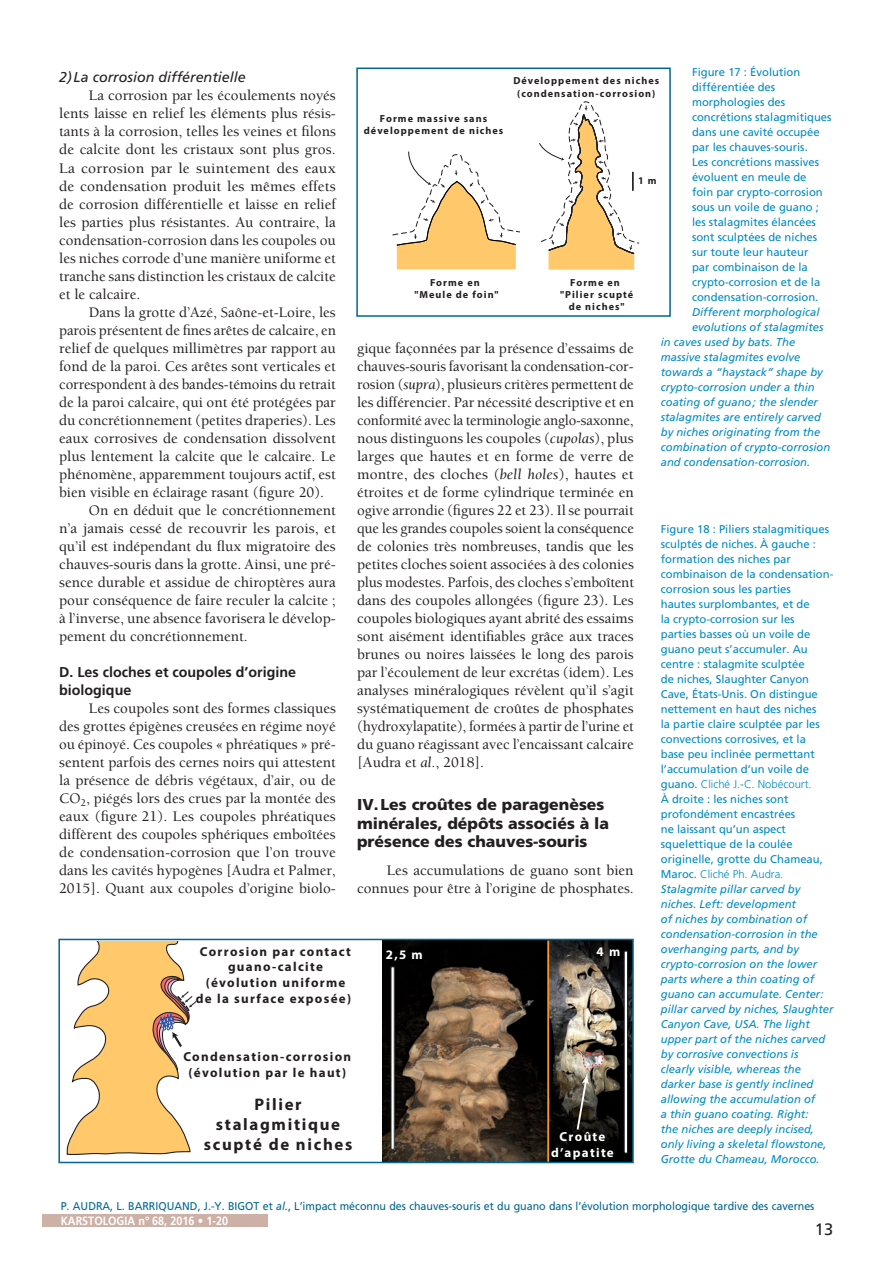
<style>
.page{position:relative;width:893px;height:1263px;background:#fff}
.page>*{position:absolute;margin:0;border:0;box-sizing:border-box;transform-origin:0 0}
.t1{font:700 16.8px/20.1px "Myriad Pro";letter-spacing:.1em;color:#231f20;text-align:center}
.t2{font:16.5px "Frutiger";color:#231f20}
.t3{font:900 15.75px/18px "Frutiger";color:#231f20}
.t4{font:500 15px/18px "Berkeley";color:#231f20;text-align:justify}
.t5{font:700 14.25px/18px "Frutiger";color:#231f20}
.t6{font:italic 14.25px "Frutiger";color:#231f20}
.t7{font:700 13.05px/15.6px "Myriad Pro";letter-spacing:.1em;color:#231f20;text-align:center}
.t8{font:700 13.05px/15.6px "Myriad Pro";letter-spacing:.1em;color:#fff;text-align:center}
.t9{font:700 12px "Frutiger";color:#fff;scale:.9 1}
.t10{font:11.25px/15px "Frutiger";color:#008bc0}
.t11{font:italic 11.25px "Frutiger";color:#008bc0}
.t12{font:11.25px "Frutiger";color:#01668f;scale:.95 1}
.t13{font:700 10.2px/12.3px "Myriad Pro";letter-spacing:.1em;color:#231f20;text-align:center}
.s1{font-weight:400;font-style:italic}
.s2{font-weight:300}
.s3{font-style:italic}
</style>
<div class="page">
<div style="left:42px;top:1214px;width:225px;height:12px;background:#cdb0a6"></div>
<img style="left:382px;top:941px;width:248px;height:218px">
<div style="left:390px;top:966px;width:4px;height:183px;border:1px solid #231f20"></div>
<div style="left:623px;top:950px;width:4px;height:203px;border:1px solid #231f20"></div>
<svg style="left:571px;top:1048px;width:32px;height:83px;background:#696256"></svg>
<hr style="left:547px;top:940px;width:2px;height:221px;background:#f7952c">
<svg style="left:66px;top:941px;width:131px;height:214px"></svg>
<div style="left:58px;top:938px;width:575px;height:224px;border:2px solid #01668f"></div>
<svg style="left:392px;top:101px;width:248px;height:169px"></svg>
<div style="left:356px;top:68px;width:314px;height:249px;border:1px solid #01668f"></div>
<p class="t10" style="left:691px;top:65px;width:141px">Figure 17 : Évolution différentiée des morphologies des concrétions stalagmitiques dans une cavité occupée par les chauves-souris.<br>Les concrétions massives évoluent en meule de<br>foin par crypto-corrosion sous un voile de guano ; les stalagmites élancées sont sculptées de niches sur toute leur hauteur<br>par combinaison de la crypto-corrosion et de la condensation-corrosion.</p>
<p class="t11" style="left:691px;top:306px;width:129px">Different morphological</p>
<p class="t11" style="left:691px;top:321px;width:133px">evolutions of stalagmites</p>
<p class="t11" style="left:660px;top:336px;width:136px">in caves used by bats. The</p>
<p class="t11" style="left:660px;top:351px;width:141px">massive stalagmites evolve</p>
<p class="t11" style="left:660px;top:366px;width:163px">towards a “haystack” shape by</p>
<p class="t11" style="left:660px;top:381px;width:155px">crypto-corrosion under a thin</p>
<p class="t11" style="left:660px;top:396px;width:159px">coating of guano ; the slender</p>
<p class="t11" style="left:660px;top:411px;width:162px">stalagmites are entirely carved</p>
<p class="t11" style="left:660px;top:426px;width:161px">by niches originating from the</p>
<p class="t11" style="left:660px;top:441px;width:171px">combination of crypto-corrosion</p>
<p class="t11" style="left:660px;top:456px;width:151px">and condensation-corrosion.</p>
<p class="t6" style="left:59px;top:69px;width:188px">2) La corrosion différentielle</p>
<p class="t4" style="left:59px;top:87px;width:278px;text-indent:30px">La corrosion par les écoulements noyés lents laisse en relief les éléments plus résis&shy;tants à la corrosion, telles les veines et filons de calcite dont les cristaux sont plus gros.<br>La corrosion par le suintement des eaux de condensation produit les mêmes effets de corrosion différentielle et laisse en relief les parties plus résistantes. Au contraire, la condensation-corrosion dans les coupoles ou les niches corrode d’une manière uniforme et tranche sans distinction les cristaux de calcite et le calcaire.</p>
<p class="t4" style="left:89px;top:303px;width:248px">Dans la grotte d’Azé, Saône-et-Loire, les</p>
<p class="t4" style="left:59px;top:321px;width:278px">parois présentent de fines arêtes de calcaire, en</p>
<p class="t4" style="left:59px;top:339px;width:278px">relief de quelques millimètres par rapport au</p>
<p class="t4" style="left:59px;top:357px;width:278px">fond de la paroi. Ces arêtes sont verticales et</p>
<p class="t4" style="left:59px;top:375px;width:278px">correspondent à des bandes-témoins du retrait</p>
<p class="t4" style="left:59px;top:393px;width:278px">de la paroi calcaire, qui ont été protégées par</p>
<p class="t4" style="left:59px;top:411px;width:278px">du concrétionnement (petites draperies). Les</p>
<p class="t4" style="left:59px;top:429px;width:278px">eaux corrosives de condensation dissolvent</p>
<p class="t4" style="left:59px;top:447px;width:278px">plus lentement la calcite que le calcaire. Le</p>
<p class="t4" style="left:59px;top:465px;width:278px">phénomène, apparemment toujours actif, est</p>
<p class="t4" style="left:59px;top:483px;width:266px">bien visible en éclairage rasant (figure 20).</p>
<p class="t4" style="left:89px;top:501px;width:248px">On en déduit que le concrétionnement</p>
<p class="t4" style="left:59px;top:519px;width:278px">n’a jamais cessé de recouvrir les parois, et</p>
<p class="t4" style="left:59px;top:537px;width:278px">qu’il est indépendant du flux migratoire des</p>
<p class="t4" style="left:59px;top:555px;width:278px">chauves-souris dans la grotte. Ainsi, une pré-</p>
<p class="t4" style="left:59px;top:573px;width:278px">sence durable et assidue de chiroptères aura</p>
<p class="t4" style="left:59px;top:591px;width:278px">pour conséquence de faire reculer la calcite ;</p>
<p class="t4" style="left:59px;top:609px;width:278px">à l’inverse, une absence favorisera le dévelop-</p>
<p class="t4" style="left:59px;top:627px;width:190px">pement du concrétionnement.</p>
<p class="t5" style="left:59px;top:663px;width:238px">D. Les cloches et coupoles d’origine biologique</p>
<p class="t4" style="left:59px;top:699px;width:278px;text-indent:30px">Les coupoles sont des formes classiques des grottes épigènes creusées en régime noyé ou épinoyé. Ces coupoles « phréatiques » pré&shy;sentent parfois des cernes noirs qui attestent la présence de débris végétaux, d’air, ou de CO<sub>2</sub>, piégés lors des crues par la montée des eaux (figure 21). Les coupoles phréatiques diffèrent des coupoles sphériques emboîtées de condensation-corrosion que l’on trouve dans les cavités hypogènes [Audra et Palmer, 2015]. Quant aux coupoles d’origine biolo-</p>
<p class="t13" style="left:513px;top:74px;width:147px">Développement des niches (condensation-corrosion)</p>
<p class="t13" style="left:364px;top:112px;width:141px">Forme massive sans développement de niches</p>
<p class="t13" style="left:637px;top:174px;width:20px">1 m</p>
<p class="t13" style="left:414px;top:275px;width:85px">Forme en "Meule de foin"</p>
<p class="t13" style="left:560px;top:275px;width:74px">Forme en "Pilier scupté de niches"</p>
<p class="t4" style="left:357px;top:339px;width:278px">gique façonnées par la présence d’essaims de chauves-souris favorisant la condensation-cor&shy;rosion (<span class="s1">supra</span>), plusieurs critères permettent de les différencier. Par nécessité descriptive et en conformité avec la terminologie anglo-saxonne, nous distinguons les coupoles (<span class="s1">cupolas</span>), plus larges que hautes et en forme de verre de montre, des cloches (<span class="s1">bell holes</span>), hautes et étroites et de forme cylindrique terminée en ogive arrondie (figures 22 et 23). Il se pourrait que les grandes coupoles soient la conséquence de colonies très nombreuses, tandis que les petites cloches soient associées à des colonies plus modestes. Parfois, des cloches s’emboîtent dans des coupoles allongées (figure 23). Les coupoles biologiques ayant abrité des essaims sont aisément identifiables grâce aux traces brunes ou noires laissées le long des parois par l’écoulement de leur excrétas (idem). Les analyses minéralogiques révèlent qu’il s’agit systématiquement de croûtes de phosphates (hydroxylapatite), formées à partir de l’urine et du guano réagissant avec l’encaissant calcaire [Audra et <span class="s1">al.</span>, 2018].</p>
<p class="t3" style="left:357px;top:795px;width:253px">IV. Les croûtes de paragenèses minérales, dépôts associés à la présence des chauves-souris</p>
<p class="t4" style="left:357px;top:861px;width:278px;text-align:right">Les accumulations de guano sont bien connues pour être à l’origine de phosphates.</p>
<p class="t10" style="left:660px;top:521px;width:174px">Figure 18 : Piliers stalagmitiques sculptés de niches. À gauche : formation des niches par combinaison de la condensation&shy;corrosion sous les parties<br>hautes surplombantes, et de<br>la crypto-corrosion sur les<br>parties basses où un voile de guano peut s’accumuler. Au centre : stalagmite sculptée<br>de niches, Slaughter Canyon<br>Cave, États-Unis. On distingue nettement en haut des niches<br>la partie claire sculptée par les convections corrosives, et la<br>base peu inclinée permettant l’accumulation d’un voile de guano. <span class="s2">Cliché J.-C. Nobécourt.<br></span>À droite : les niches sont profondément encastrées<br>ne laissant qu’un aspect squelettique de la coulée originelle, grotte du Chameau,<br>Maroc. <span class="s2">Cliché Ph. Audra.<br></span><span class="s3">Stalagmite pillar carved by niches. Left: development<br>of niches by combination of condensation-corrosion in the overhanging parts, and by crypto-corrosion on the lower parts where a thin coating of guano can accumulate. Center: pillar carved by niches, Slaughter<br>Canyon Cave, USA. The light upper part of the niches carved by corrosive convections is clearly visible, whereas the darker base is gently inclined allowing the accumulation of<br>a thin guano coating. Right:<br>the niches are deeply incised, only living a skeletal flowstone,<br>Grotte du Chameau, Morocco.</span></p>
<p class="t7" style="left:196px;top:942px;width:157px">Corrosion par contact guano-calcite (évolution uniforme de la surface exposée)</p>
<p class="t8" style="left:386px;top:945px;width:38px">2,5 m</p>
<p class="t8" style="left:596px;top:942px;width:25px">4 m</p>
<p class="t7" style="left:183px;top:1048px;width:169px">Condensation-corrosion (évolution par le haut)</p>
<p class="t1" style="left:204px;top:1093px;width:150px">Pilier stalagmitique scupté de niches</p>
<p class="t8" style="left:551px;top:1128px;width:64px">Croûte d’apatite</p>
<p class="t12" style="left:61px;top:1198px;width:794px">P. AUDRA, L. BARRIQUAND, J.-Y. BIGOT et <span class="s3">al.</span>, L’impact méconnu des chauves-souris et du guano dans l’évolution morphologique tardive des cavernes</p>
<p class="t9" style="left:61px;top:1213px;width:187px">KARSTOLOGIA n° 68, 2016 • 1-20</p>
<p class="t2" style="left:814px;top:1219px;width:20px">13</p>
</div>
